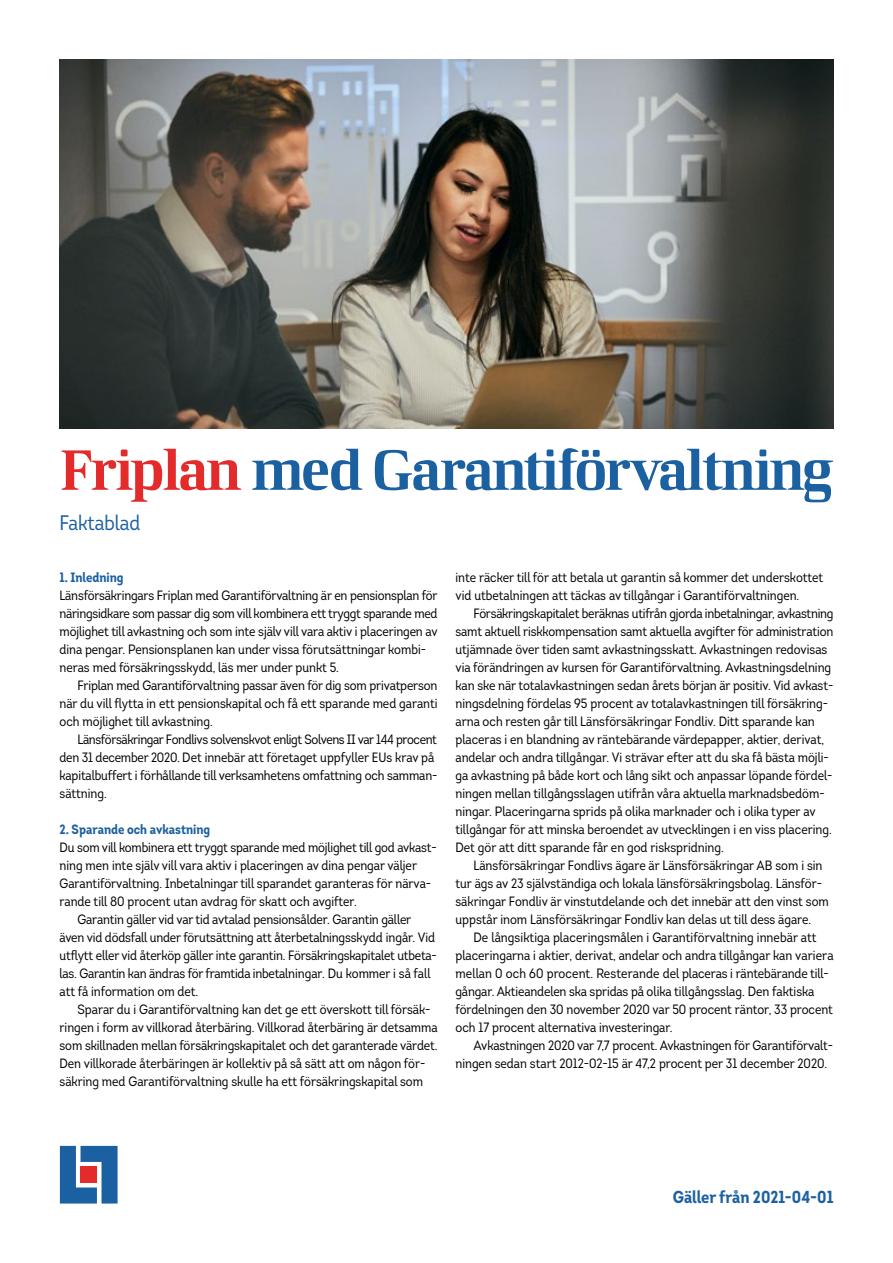
<style>
.page{position:relative;width:893px;height:1263px;background:#fff}
.page>*{position:absolute;margin:0;border:0;box-sizing:border-box;transform-origin:0 0}
.t1{font:57px "LF Rubrik 2";letter-spacing:-.05em;color:#1b60a0}
.t2{font:21px "Intro Cond";color:#1b60a0}
.t3{font:700 17.4px "Intro Cond";color:#1b60a0}
.t4{font:13.5px/18px "Intro Cond";color:#000}
.t5{font:700 13.5px "Intro Cond";color:#1b60a0}
.s1{color:#e42b2b}
</style>
<div class="page">
<img style="left:60px;top:60px;width:773px;height:369px">
<svg style="left:60px;top:1146px;width:58px;height:57px"></svg>
<div style="left:81px;top:1166px;width:16px;height:17px;background:#e42b2b"></div>
<h1 class="t1" style="left:60px;top:435px;width:775px"><span class="s1">Friplan</span> med Garantiförvaltning</h1>
<h2 class="t2" style="left:60px;top:510px;width:82px">Faktablad</h2>
<p class="t5" style="left:60px;top:568px;width:66px">1. Inledning</p>
<p class="t4" style="left:60px;top:586px;width:380px">Länsförsäkringars Friplan med Garantiförvaltning är en pensionsplan för näringsidkare som passar dig som vill kombinera ett tryggt sparande med möjlighet till avkastning och som inte själv vill vara aktiv i placeringen av dina pengar. Pensionsplanen kan under vissa förutsättningar kombi&shy;neras med försäkringsskydd, läs mer under punkt 5.</p>
<p class="t4" style="left:60px;top:676px;width:379px;text-align:justify;text-indent:18px">Friplan med Garantiförvaltning passar även för dig som privatperson när du vill flytta in ett pensionskapital och få ett sparande med garanti och möjlighet till avkastning.</p>
<p class="t4" style="left:60px;top:730px;width:379px;text-indent:18px">Länsförsäkringar Fondlivs solvenskvot enligt Solvens II var 144 procent den 31 december 2020. Det innebär att företaget uppfyller EUs krav på kapitalbuffert i förhållande till verksamhetens omfattning och samman&shy;sättning.</p>
<p class="t5" style="left:60px;top:820px;width:152px">2. Sparande och avkastning</p>
<p class="t4" style="left:60px;top:838px;width:379px">Du som vill kombinera ett tryggt sparande med möjlighet till god avkast-</p>
<p class="t4" style="left:60px;top:856px;width:359px">ning men inte själv vill vara aktiv i placeringen av dina pengar väljer</p>
<p class="t4" style="left:60px;top:874px;width:373px">Garantiförvaltning. Inbetalningar till sparandet garanteras för närva-</p>
<p class="t4" style="left:60px;top:892px;width:299px">rande till 80 procent utan avdrag för skatt och avgifter.</p>
<p class="t4" style="left:78px;top:910px;width:335px">Garantin gäller vid var tid avtalad pensionsålder. Garantin gäller</p>
<p class="t4" style="left:60px;top:928px;width:377px">även vid dödsfall under förutsättning att återbetalningsskydd ingår. Vid</p>
<p class="t4" style="left:60px;top:946px;width:379px">utflytt eller vid återköp gäller inte garantin. Försäkringskapitalet utbeta-</p>
<p class="t4" style="left:60px;top:964px;width:372px">las. Garantin kan ändras för framtida inbetalningar. Du kommer i så fall</p>
<p class="t4" style="left:60px;top:982px;width:140px">att få information om det.</p>
<p class="t4" style="left:78px;top:1000px;width:354px">Sparar du i Garantiförvaltning kan det ge ett överskott till försäk-</p>
<p class="t4" style="left:60px;top:1018px;width:380px">ringen i form av villkorad återbäring. Villkorad återbäring är detsamma</p>
<p class="t4" style="left:60px;top:1036px;width:379px">som skillnaden mellan försäkringskapitalet och det garanterade värdet.</p>
<p class="t4" style="left:60px;top:1054px;width:367px">Den villkorade återbäringen är kollektiv på så sätt att om någon för-</p>
<p class="t4" style="left:60px;top:1072px;width:365px">säkring med Garantiförvaltning skulle ha ett försäkringskapital som</p>
<p class="t4" style="left:455px;top:568px;width:369px">inte räcker till för att betala ut garantin så kommer det underskottet vid utbetalningen att täckas av tillgångar i Garantiförvaltningen.</p>
<p class="t4" style="left:455px;top:604px;width:379px;text-indent:18px">Försäkringskapitalet beräknas utifrån gjorda inbetalningar, avkastning samt aktuell riskkompensation samt aktuella avgifter för administration utjämnade över tiden samt avkastningsskatt. Avkastningen redovisas via förändringen av kursen för Garantiförvaltning. Avkastningsdelning kan ske när totalavkastningen sedan årets början är positiv. Vid avkast&shy;ningsdelning fördelas 95 procent av totalavkastningen till försäkring&shy;arna och resten går till Länsförsäkringar Fondliv. Ditt sparande kan placeras i en blandning av räntebärande värdepapper, aktier, derivat, andelar och andra tillgångar. Vi strävar efter att du ska få bästa möjli&shy;ga avkastning på både kort och lång sikt och anpassar löpande fördel&shy;ningen mellan tillgångsslagen utifrån våra aktuella marknadsbedöm&shy;ningar. Placeringarna sprids på olika marknader och i olika typer av tillgångar för att minska beroendet av utvecklingen i en viss placering.<br>Det gör att ditt sparande får en god riskspridning.</p>
<p class="t4" style="left:455px;top:856px;width:375px;text-indent:18px">Länsförsäkringar Fondlivs ägare är Länsförsäkringar AB som i sin tur ägs av 23 självständiga och lokala länsförsäkringsbolag. Länsför&shy;säkringar Fondliv är vinstutdelande och det innebär att den vinst som uppstår inom Länsförsäkringar Fondliv kan delas ut till dess ägare.</p>
<p class="t4" style="left:455px;top:928px;width:380px;text-indent:18px">De långsiktiga placeringsmålen i Garantiförvaltning innebär att placeringarna i aktier, derivat, andelar och andra tillgångar kan variera mellan 0 och 60 procent. Resterande del placeras i räntebärande till&shy;gångar. Aktieandelen ska spridas på olika tillgångsslag. Den faktiska fördelningen den 30 november 2020 var 50 procent räntor, 33 procent och 17 procent alternativa investeringar.</p>
<p class="t4" style="left:455px;top:1036px;width:379px;text-indent:18px">Avkastningen 2020 var 7,7 procent. Avkastningen för Garantiförvalt&shy;ningen sedan start 2012-02-15 är 47,2 procent per 31 december 2020.</p>
<p class="t3" style="left:673px;top:1186px;width:162px">Gäller från 2021-04-01</p>
</div>
